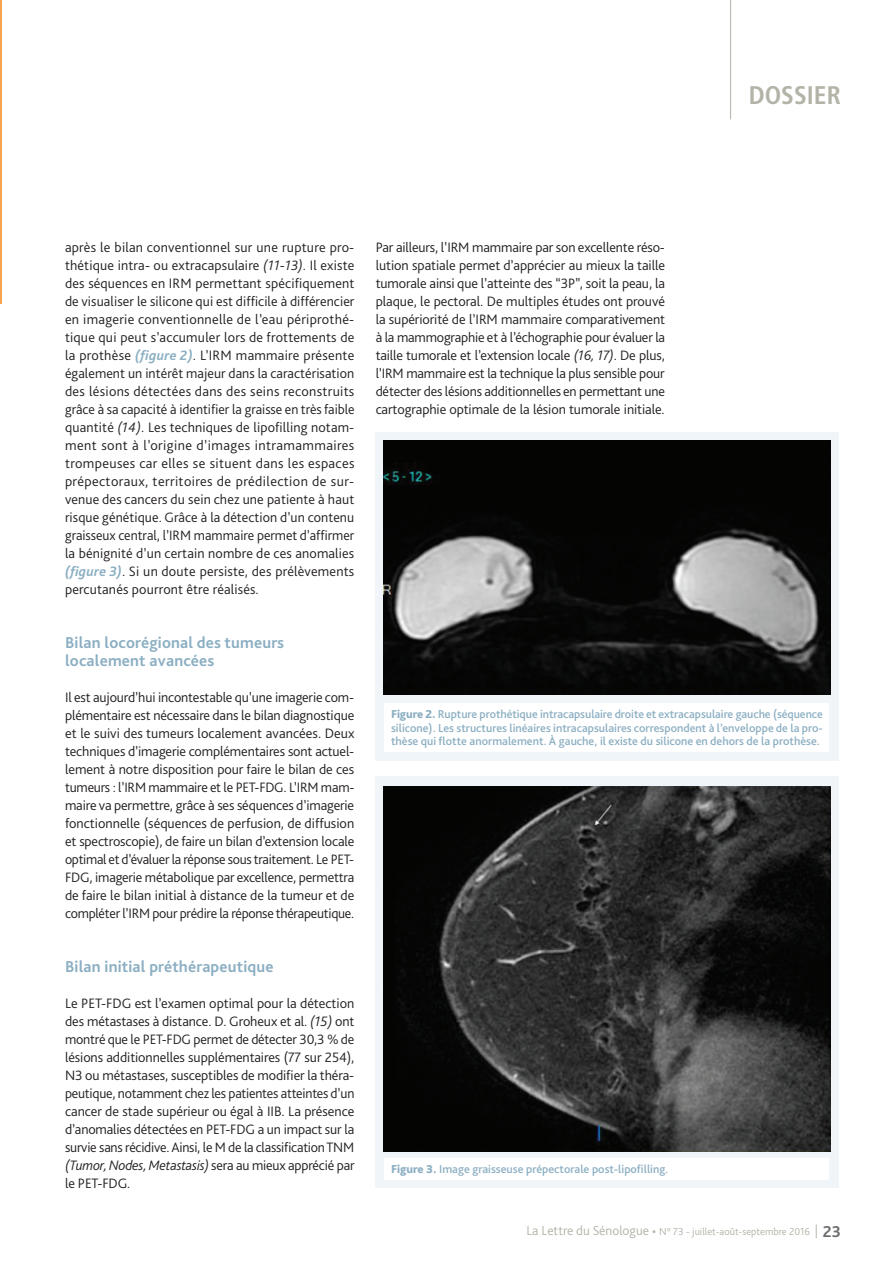
<style>
.page{position:relative;width:896px;height:1266px;background:#fff}
.page>*{position:absolute;margin:0;border:0;box-sizing:border-box;transform-origin:0 0}
.t1{font:700 condensed 25.5px "Frutiger LT Std";color:#b4b3a8}
.t2{font:700 16.5px/18px "Bliss Pro";letter-spacing:.01em;color:#8cafc3}
.t3{font:300 14.25px/18px "Bliss Pro";letter-spacing:-.01em;color:#231f20;text-align:justify}
.t4{font:500 12px/13.5px "Bliss Pro";color:#8cafc3;text-align:justify}
.t5{font:300 10.5px "Bliss Pro";color:#b4b3a8}
.s1{font-style:italic}
.s2{font-weight:700;font-style:italic;color:#8cafc3}
.s3{font-weight:800}
.s4{font-size:13.5px}
.s5{font-weight:700;font-size:16.5px;color:#6c6d70}
</style>
<div class="page">
<hr style="left:730px;top:0;width:1px;height:119px;background:#b4b3a8">
<hr style="left:0;top:0;width:1px;height:303px;background:#f9a351">
<div style="left:375px;top:776px;width:463px;height:412px;background:#eff5f8"></div>
<img style="left:383px;top:786px;width:447px;height:365px">
<div style="left:384px;top:1157px;width:445px;height:22px;background:#fff"></div>
<div style="left:375px;top:432px;width:463px;height:328px;background:#eff5f8"></div>
<img style="left:383px;top:440px;width:447px;height:254px">
<div style="left:384px;top:703px;width:445px;height:48px;background:#fff"></div>
<p class="t1" style="left:748px;top:80px;width:94px">DOSSIER</p>
<p class="t3" style="left:65px;top:237px;width:291px">après le bilan conventionnel sur une rupture pro&shy;thétique intra- ou extracapsulaire <span class="s1">(11-13)</span>. Il existe des séquences en IRM permettant spécifiquement de visualiser le silicone qui est difficile à différencier en imagerie conventionnelle de l’eau périprothé&shy;tique qui peut s’accumuler lors de frottements de la prothèse <span class="s2">(figure 2)</span>. L’IRM mammaire présente également un intérêt majeur dans la caractérisation des lésions détectées dans des seins reconstruits grâce à sa capacité à identifier la graisse en très faible quantité <span class="s1">(14)</span>. Les techniques de lipofilling notam&shy;ment sont à l’origine d’images intramammaires trompeuses car elles se situent dans les espaces prépectoraux, territoires de prédilection de sur&shy;venue des cancers du sein chez une patiente à haut risque génétique. Grâce à la détection d’un contenu graisseux central, l’IRM mammaire permet d’affirmer la bénignité d’un certain nombre de ces anomalies <span class="s2">(figure 3)</span>. Si un doute persiste, des prélèvements percutanés pourront être réalisés.</p>
<p class="t2" style="left:65px;top:633px;width:220px">Bilan locorégional des tumeurs localement avancées</p>
<p class="t3" style="left:65px;top:687px;width:291px">Il est aujourd’hui incontestable qu’une imagerie com&shy;plémentaire est nécessaire dans le bilan diagnostique et le suivi des tumeurs localement avancées. Deux techniques d’imagerie complémentaires sont actuel&shy;lement à notre disposition pour faire le bilan de ces tumeurs : l’IRM mammaire et le PET-FDG. L’IRM mam&shy;maire va permettre, grâce à ses séquences d’imagerie fonctionnelle (séquences de perfusion, de diffusion et spectroscopie), de faire un bilan d’extension locale optimal et d’évaluer la réponse sous traitement. Le PET-FDG, imagerie métabolique par excellence, permettra de faire le bilan initial à distance de la tumeur et de compléter l’IRM pour prédire la réponse thérapeutique.</p>
<p class="t2" style="left:65px;top:957px;width:210px">Bilan initial préthérapeutique</p>
<p class="t3" style="left:65px;top:993px;width:291px">Le PET-FDG est l’examen optimal pour la détection des métastases à distance. D. Groheux et al. <span class="s1">(15)</span> ont montré que le PET-FDG permet de détecter 30,3 % de lésions additionnelles supplémentaires (77 sur 254), N3 ou métastases, susceptibles de modifier la théra&shy;peutique, notamment chez les patientes atteintes d’un cancer de stade supérieur ou égal à IIB. La présence d’anomalies détectées en PET-FDG a un impact sur la survie sans récidive. Ainsi, le M de la classification TNM <span class="s1">(Tumor, Nodes, Metastasis)</span> sera au mieux apprécié par le PET-FDG.</p>
<p class="t3" style="left:375px;top:237px;width:291px">Par ailleurs, l’IRM mammaire par son excellente réso&shy;lution spatiale permet d’apprécier au mieux la taille tumorale ainsi que l’atteinte des “3P”, soit la peau, la plaque, le pectoral. De multiples études ont prouvé la supériorité de l’IRM mammaire comparativement à la mammographie et à l’échographie pour évaluer la taille tumorale et l’extension locale <span class="s1">(16, 17)</span>. De plus, l’IRM mammaire est la technique la plus sensible pour détecter des lésions additionnelles en permettant une cartographie optimale de la lésion tumorale initiale.</p>
<p class="t4" style="left:391px;top:707px;width:433px"><span class="s3">Figure 2.</span> Rupture prothétique intracapsulaire droite et extracapsulaire gauche (séquence silicone). Les structures linéaires intracapsulaires correspondent à l’enveloppe de la pro&shy;thèse qui flotte anormalement. À gauche, il existe du silicone en dehors de la prothèse.</p>
<p class="t4" style="left:391px;top:1161px;width:279px"><span class="s3">Figure 3.</span> Image graisseuse prépectorale post-lipofilling.</p>
<p class="t5" style="left:526px;top:1224px;width:316px"><span class="s4">La Lettre du Sénologue •</span> N° 73 - juillet-août-septembre 2016 <span class="s4">|</span> <span class="s5">23</span></p>
</div>
